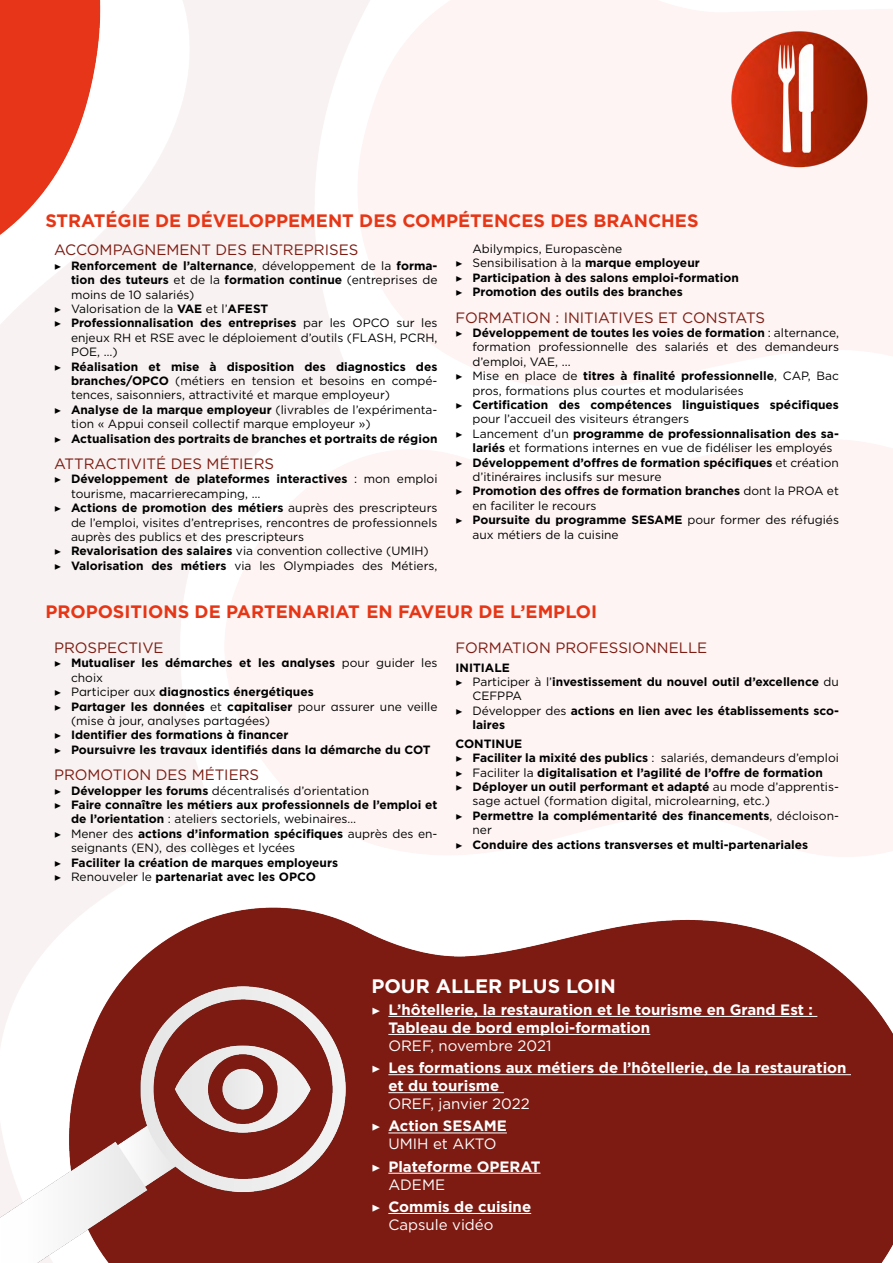
<style>
.page{position:relative;width:893px;height:1263px;background:#fff}
.page>*{position:absolute;margin:0;border:0;box-sizing:border-box;transform-origin:0 0}
.t1{font:700 19.5px "Gotham";color:#fff}
.t2{font:700 18px "Gotham";color:#e63616}
.t3{font:700 15px/22.2px "Gotham";color:#fff}
.t4{font:15px "Gotham";color:#7d1b11}
.t5{font:15px/22.2px "Gotham";color:#fff}
.t6{font:700 12px/14.4px "Gotham";color:#000}
.t7{font:12px "Gotham";color:#000}
.s1{font-family:"Minion Pro";font-weight:400}
.s2{font-weight:400}
.s3{font-family:"Minion Pro"}
.s4{font-weight:700}
</style>
<div class="page">
<img style="left:0;top:0;width:893px;height:1263px">
<hr style="left:388px;top:1016px;width:429px;height:1px;background:#fff">
<hr style="left:388px;top:1034px;width:262px;height:1px;background:#fff">
<hr style="left:388px;top:1074px;width:463px;height:1px;background:#fff">
<hr style="left:388px;top:1092px;width:116px;height:1px;background:#fff">
<hr style="left:388px;top:1132px;width:119px;height:1px;background:#fff">
<hr style="left:388px;top:1173px;width:153px;height:1px;background:#fff">
<hr style="left:388px;top:1213px;width:143px;height:1px;background:#fff">
<img style="left:714px;top:22px;width:162px;height:162px">
<img style="left:0;top:987px;width:346px;height:276px">
<h2 class="t2" style="left:45px;top:209px;width:655px">STRATÉGIE DE DÉVELOPPEMENT DES COMPÉTENCES DES BRANCHES</h2>
<p class="t4" style="left:54px;top:240px;width:306px">ACCOMPAGNEMENT DES ENTREPRISES</p>
<p class="t6" style="left:54px;top:258px;width:385px"><span class="s1">▶</span> Renforcement de l’alternance<span class="s2">, développement de la</span> forma-</p>
<p class="t6" style="left:71px;top:273px;width:368px">tion des tuteurs <span class="s2">et de la</span> formation continue <span class="s2">(entreprises de</span></p>
<p class="t7" style="left:71px;top:287px;width:125px">moins de 10 salariés)</p>
<p class="t7" style="left:54px;top:301px;width:216px"><span class="s3">▶</span> Valorisation de la <span class="s4">VAE</span> et l’<span class="s4">AFEST</span></p>
<p class="t6" style="left:54px;top:316px;width:385px"><span class="s1">▶</span> Professionnalisation des entreprises <span class="s2">par les OPCO sur les</span></p>
<p class="t7" style="left:71px;top:330px;width:368px">enjeux RH et RSE avec le déploiement d’outils (FLASH, PCRH,</p>
<p class="t7" style="left:71px;top:344px;width:48px">POE, …)</p>
<p class="t6" style="left:54px;top:359px;width:385px"><span class="s1">▶</span> Réalisation et mise à disposition des diagnostics des</p>
<p class="t7" style="left:71px;top:373px;width:368px"><span class="s4">branches/OPCO</span> (métiers en tension et besoins en compé-</p>
<p class="t7" style="left:71px;top:387px;width:321px">tences, saisonniers, attractivité et marque employeur)</p>
<p class="t6" style="left:54px;top:402px;width:385px"><span class="s1">▶</span> Analyse de la marque employeur <span class="s2">(livrables de l’expérimenta-</span></p>
<p class="t7" style="left:71px;top:416px;width:301px">tion « Appui conseil collectif marque employeur »)</p>
<p class="t6" style="left:54px;top:431px;width:385px"><span class="s1">▶</span> Actualisation des portraits de branches et portraits de région</p>
<p class="t4" style="left:54px;top:454px;width:222px">ATTRACTIVITÉ DES MÉTIERS</p>
<p class="t6" style="left:54px;top:472px;width:385px"><span class="s1">▶</span> Développement de plateformes interactives <span class="s2">: mon emploi</span></p>
<p class="t7" style="left:71px;top:486px;width:191px">tourisme, macarrierecamping, …</p>
<p class="t6" style="left:54px;top:501px;width:385px"><span class="s1">▶</span> Actions de promotion des métiers <span class="s2">auprès des prescripteurs</span></p>
<p class="t7" style="left:71px;top:515px;width:368px">de l’emploi, visites d’entreprises, rencontres de professionnels</p>
<p class="t7" style="left:71px;top:529px;width:234px">auprès des publics et des prescripteurs</p>
<p class="t7" style="left:54px;top:543px;width:376px"><span class="s3">▶</span> <span class="s4">Revalorisation des salaires</span> via convention collective (UMIH)</p>
<p class="t7" style="left:54px;top:558px;width:385px"><span class="s3">▶</span> <span class="s4">Valorisation des métiers</span> via les Olympiades des Métiers,</p>
<p class="t6" style="left:455px;top:241px;width:285px;text-indent:17px"><span class="s2">Abilympics, Europascène<br></span><span class="s1">▶</span> <span class="s2">Sensibilisation à la</span> marque employeur<br><span class="s1">▶</span> Participation à des salons emploi-formation <span class="s1">▶</span> Promotion des outils des branches</p>
<p class="t4" style="left:455px;top:308px;width:311px">FORMATION : INITIATIVES ET CONSTATS</p>
<p class="t6" style="left:455px;top:326px;width:385px"><span class="s1">▶</span> Développement de toutes les voies de formation <span class="s2">: alternance,</span></p>
<p class="t7" style="left:472px;top:339px;width:368px">formation professionnelle des salariés et des demandeurs</p>
<p class="t7" style="left:472px;top:354px;width:100px">d’emploi, VAE, ...</p>
<p class="t6" style="left:455px;top:369px;width:385px"><span class="s1">▶</span> <span class="s2">Mise en place de</span> titres à finalité professionnelle<span class="s2">, CAP, Bac</span></p>
<p class="t7" style="left:472px;top:383px;width:273px">pros, formations plus courtes et modularisées</p>
<p class="t6" style="left:455px;top:398px;width:385px"><span class="s1">▶</span> Certification des compétences linguistiques spécifiques</p>
<p class="t7" style="left:472px;top:411px;width:218px">pour l’accueil des visiteurs étrangers</p>
<p class="t6" style="left:455px;top:426px;width:385px"><span class="s1">▶</span> <span class="s2">Lancement d’un</span> programme de professionnalisation des sa-</p>
<p class="t7" style="left:472px;top:440px;width:362px"><span class="s4">lariés</span> et formations internes en vue de fidéliser les employés</p>
<p class="t6" style="left:455px;top:455px;width:385px"><span class="s1">▶</span> Développement d’offres de formation spécifiques <span class="s2">et création</span></p>
<p class="t7" style="left:472px;top:469px;width:190px">d’itinéraires inclusifs sur mesure</p>
<p class="t6" style="left:455px;top:484px;width:385px"><span class="s1">▶</span> Promotion des offres de formation branches <span class="s2">dont la PROA et</span></p>
<p class="t7" style="left:472px;top:498px;width:126px">en faciliter le recours</p>
<p class="t6" style="left:455px;top:513px;width:385px"><span class="s1">▶</span> Poursuite du programme SESAME <span class="s2">pour former des réfugiés</span></p>
<p class="t7" style="left:472px;top:527px;width:148px">aux métiers de la cuisine</p>
<h2 class="t2" style="left:45px;top:600px;width:553px">PROPOSITIONS DE PARTENARIAT EN FAVEUR DE L’EMPLOI</h2>
<p class="t4" style="left:54px;top:638px;width:111px">PROSPECTIVE</p>
<p class="t6" style="left:54px;top:656px;width:385px"><span class="s1">▶</span> Mutualiser les démarches et les analyses <span class="s2">pour guider les</span></p>
<p class="t7" style="left:71px;top:670px;width:34px">choix</p>
<p class="t6" style="left:54px;top:685px;width:261px"><span class="s1">▶</span> <span class="s2">Participer aux</span> diagnostics énergétiques</p>
<p class="t6" style="left:54px;top:699px;width:385px"><span class="s1">▶</span> Partager les données <span class="s2">et</span> capitaliser <span class="s2">pour assurer une veille</span></p>
<p class="t7" style="left:71px;top:713px;width:201px">(mise à jour, analyses partagées)</p>
<p class="t6" style="left:54px;top:728px;width:236px"><span class="s1">▶</span> Identifier des formations à financer</p>
<p class="t6" style="left:54px;top:742px;width:378px"><span class="s1">▶</span> Poursuivre les travaux identifiés dans la démarche du COT</p>
<p class="t4" style="left:54px;top:765px;width:207px">PROMOTION DES MÉTIERS</p>
<p class="t7" style="left:54px;top:783px;width:317px"><span class="s3">▶</span> <span class="s4">Développer les forums</span> décentralisés d’orientation</p>
<p class="t6" style="left:54px;top:797px;width:385px"><span class="s1">▶</span> Faire connaître les métiers aux professionnels de l’emploi et</p>
<p class="t7" style="left:71px;top:811px;width:287px"><span class="s4">de l’orientation</span> : ateliers sectoriels, webinaires…</p>
<p class="t6" style="left:54px;top:826px;width:385px"><span class="s1">▶</span> <span class="s2">Mener des</span> actions d’information spécifiques <span class="s2">auprès des en-</span></p>
<p class="t7" style="left:71px;top:840px;width:226px">seignants (EN), des collèges et lycées</p>
<p class="t6" style="left:54px;top:855px;width:286px"><span class="s1">▶</span> Faciliter la création de marques employeurs</p>
<p class="t6" style="left:54px;top:869px;width:263px"><span class="s1">▶</span> <span class="s2">Renouveler le</span> partenariat avec les OPCO</p>
<p class="t4" style="left:455px;top:638px;width:253px">FORMATION PROFESSIONNELLE</p>
<p class="t6" style="left:455px;top:660px;width:56px">INITIALE</p>
<p class="t6" style="left:455px;top:674px;width:385px"><span class="s1">▶</span> <span class="s2">Participer à l’</span>investissement du nouvel outil d’excellence <span class="s2">du</span></p>
<p class="t7" style="left:472px;top:688px;width:51px">CEFPPA</p>
<p class="t6" style="left:455px;top:703px;width:385px"><span class="s1">▶</span> <span class="s2">Développer des</span> actions en lien avec les établissements sco-</p>
<p class="t6" style="left:472px;top:718px;width:34px">laires</p>
<p class="t6" style="left:455px;top:736px;width:68px">CONTINUE</p>
<p class="t7" style="left:455px;top:750px;width:385px"><span class="s3">▶</span> <span class="s4">Faciliter la mixité des publics</span> : salariés, demandeurs d’emploi</p>
<p class="t6" style="left:455px;top:765px;width:369px"><span class="s1">▶</span> <span class="s2">Faciliter la</span> digitalisation et l’agilité de l’offre de formation</p>
<p class="t6" style="left:455px;top:779px;width:385px"><span class="s1">▶</span> Déployer un outil performant et adapté <span class="s2">au mode d’apprentis-</span></p>
<p class="t7" style="left:472px;top:793px;width:299px">sage actuel (formation digital, microlearning, etc.)</p>
<p class="t6" style="left:455px;top:808px;width:385px"><span class="s1">▶</span> Permettre la complémentarité des financements<span class="s2">, décloison-</span></p>
<p class="t7" style="left:472px;top:822px;width:21px">ner</p>
<p class="t6" style="left:455px;top:837px;width:354px"><span class="s1">▶</span> Conduire des actions transverses et multi-partenariales</p>
<h1 class="t1" style="left:371px;top:973px;width:246px">POUR ALLER PLUS LOIN</h1>
<p class="t3" style="left:388px;top:1000px;width:426px;line-height:18px;text-indent:-17px"><span class="s1">▶</span> L’hôtellerie, la restauration et le tourisme en Grand Est :<br>Tableau de bord emploi-formation</p>
<p class="t3" style="left:371px;top:1034px;width:477px;text-indent:17px"><span class="s2">OREF, novembre 2021<br></span><span class="s1">▶</span> Les formations aux métiers de l’hôtellerie, de la restauration</p>
<p class="t3" style="left:388px;top:1075px;width:112px">et du tourisme</p>
<p class="t5" style="left:371px;top:1092px;width:160px;text-indent:17px">OREF, janvier 2022 <span class="s3">▶</span> <span class="s4">Action SESAME</span></p>
<p class="t3" style="left:371px;top:1133px;width:171px;text-indent:17px"><span class="s2">UMIH et AKTO<br></span><span class="s1">▶</span> Plateforme OPERAT</p>
<p class="t3" style="left:371px;top:1173px;width:161px;text-indent:17px"><span class="s2">ADEME<br></span><span class="s1">▶</span> Commis de cuisine</p>
<p class="t5" style="left:388px;top:1213px;width:107px">Capsule vidéo</p>
</div>
